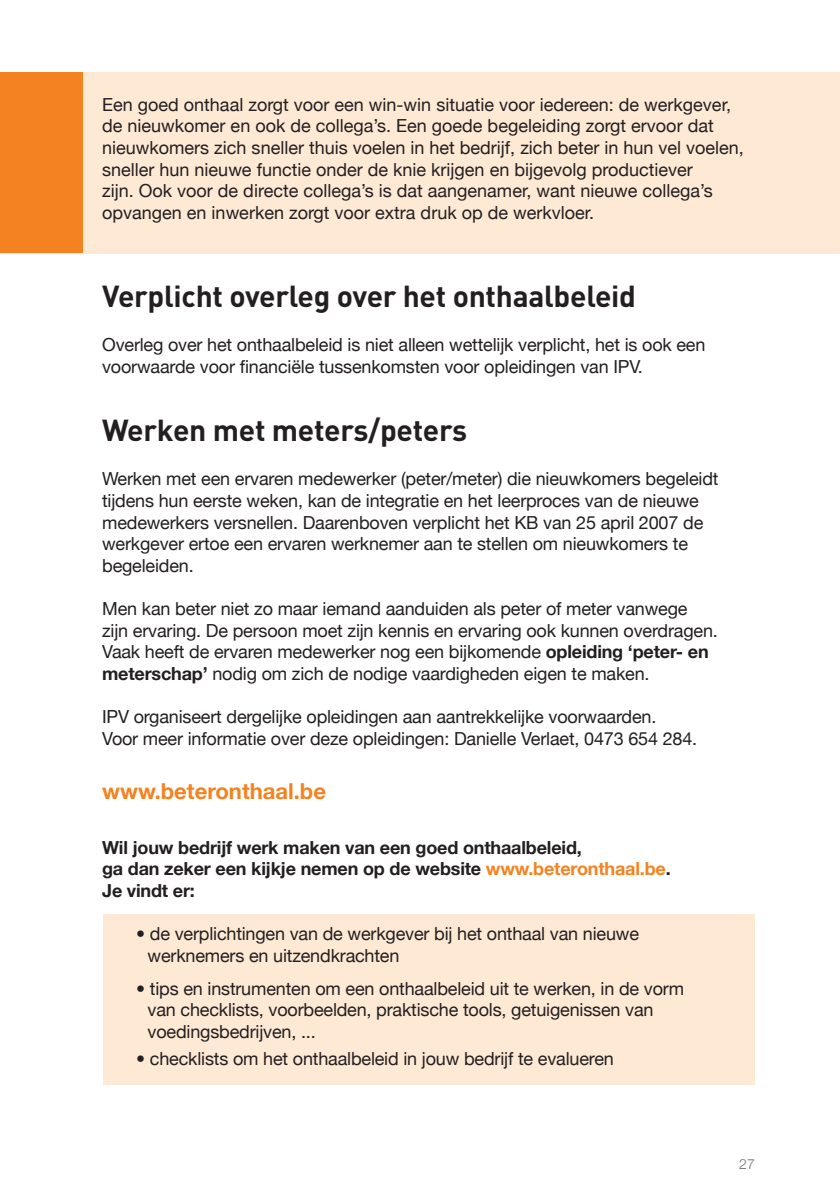
<style>
.page{position:relative;width:840px;height:1191px;background:#fff}
.page>*{position:absolute;margin:0;border:0;box-sizing:border-box;transform-origin:0 0}
.t1{font:700 30px "DIN Pro";letter-spacing:-.01em;color:#231f20}
.t2{font:700 22px "Helvetica Neue";color:#f58220}
.t3{font:18px/21.6px "Helvetica Neue";letter-spacing:-.01em;color:#231f20}
.t4{font:700 18px/21.6px "Helvetica Neue";letter-spacing:-.01em;color:#231f20}
.t5{font:300 14px "Helvetica Neue";color:#6c6d70}
.s1{font-weight:700}
.s2{color:#f58220}
</style>
<div class="page">
<div style="left:104px;top:914px;width:650px;height:170px;background:#fee9d5"></div>
<div style="left:0;top:72px;width:839px;height:181px;background:#fee9d5"></div>
<div style="left:0;top:72px;width:82px;height:180px;background:#f58220"></div>
<p class="t3" style="left:102px;top:93px;width:643px">Een goed onthaal zorgt voor een win-win situatie voor iedereen: de werkgever, de nieuwkomer en ook de collega’s. Een goede begeleiding zorgt ervoor dat nieuwkomers zich sneller thuis voelen in het bedrijf, zich beter in hun vel voelen, sneller hun nieuwe functie onder de knie krijgen en bijgevolg productiever<br>zijn. Ook voor de directe collega’s is dat aangenamer, want nieuwe collega’s opvangen en inwerken zorgt voor extra druk op de werkvloer.</p>
<h1 class="t1" style="left:102px;top:276px;width:535px">Verplicht overleg over het onthaalbeleid</h1>
<p class="t3" style="left:102px;top:334px;width:604px">Overleg over het onthaalbeleid is niet alleen wettelijk verplicht, het is ook een voorwaarde voor financiële tussenkomsten voor opleidingen van IPV.</p>
<h1 class="t1" style="left:102px;top:410px;width:366px">Werken met meters/peters</h1>
<p class="t3" style="left:102px;top:468px;width:617px">Werken met een ervaren medewerker (peter/meter) die nieuwkomers begeleidt tijdens hun eerste weken, kan de integratie en het leerproces van de nieuwe medewerkers versnellen. Daarenboven verplicht het KB van 25 april 2007 de werkgever ertoe een ervaren werknemer aan te stellen om nieuwkomers te begeleiden.</p>
<p class="t3" style="left:102px;top:597px;width:617px">Men kan beter niet zo maar iemand aanduiden als peter of meter vanwege zijn ervaring. De persoon moet zijn kennis en ervaring ook kunnen overdragen.<br>Vaak heeft de ervaren medewerker nog een bijkomende <span class="s1">opleiding ‘peter- en meterschap’</span> nodig om zich de nodige vaardigheden eigen te maken.</p>
<p class="t3" style="left:102px;top:705px;width:596px">IPV organiseert dergelijke opleidingen aan aantrekkelijke voorwaarden.<br>Voor meer informatie over deze opleidingen: Danielle Verlaet, 0473 654 284.</p>
<p class="t2" style="left:102px;top:777px;width:225px">www.beteronthaal.be</p>
<p class="t4" style="left:102px;top:836px;width:569px">Wil jouw bedrijf werk maken van een goed onthaalbeleid,<br>ga dan zeker een kijkje nemen op de website <span class="s2">www.beteronthaal.be</span>.<br>Je vindt er:</p>
<p class="t3" style="left:147px;top:922px;width:492px;text-indent:-11px">• de verplichtingen van de werkgever bij het onthaal van nieuwe werknemers en uitzendkrachten</p>
<p class="t3" style="left:147px;top:977px;width:537px;text-indent:-11px">• tips en instrumenten om een onthaalbeleid uit te werken, in de vorm van checklists, voorbeelden, praktische tools, getuigenissen van voedingsbedrijven, ...</p>
<p class="t3" style="left:136px;top:1047px;width:479px">• checklists om het onthaalbeleid in jouw bedrijf te evalueren</p>
<p class="t5" style="left:738px;top:1155px;width:17px">27</p>
</div>
